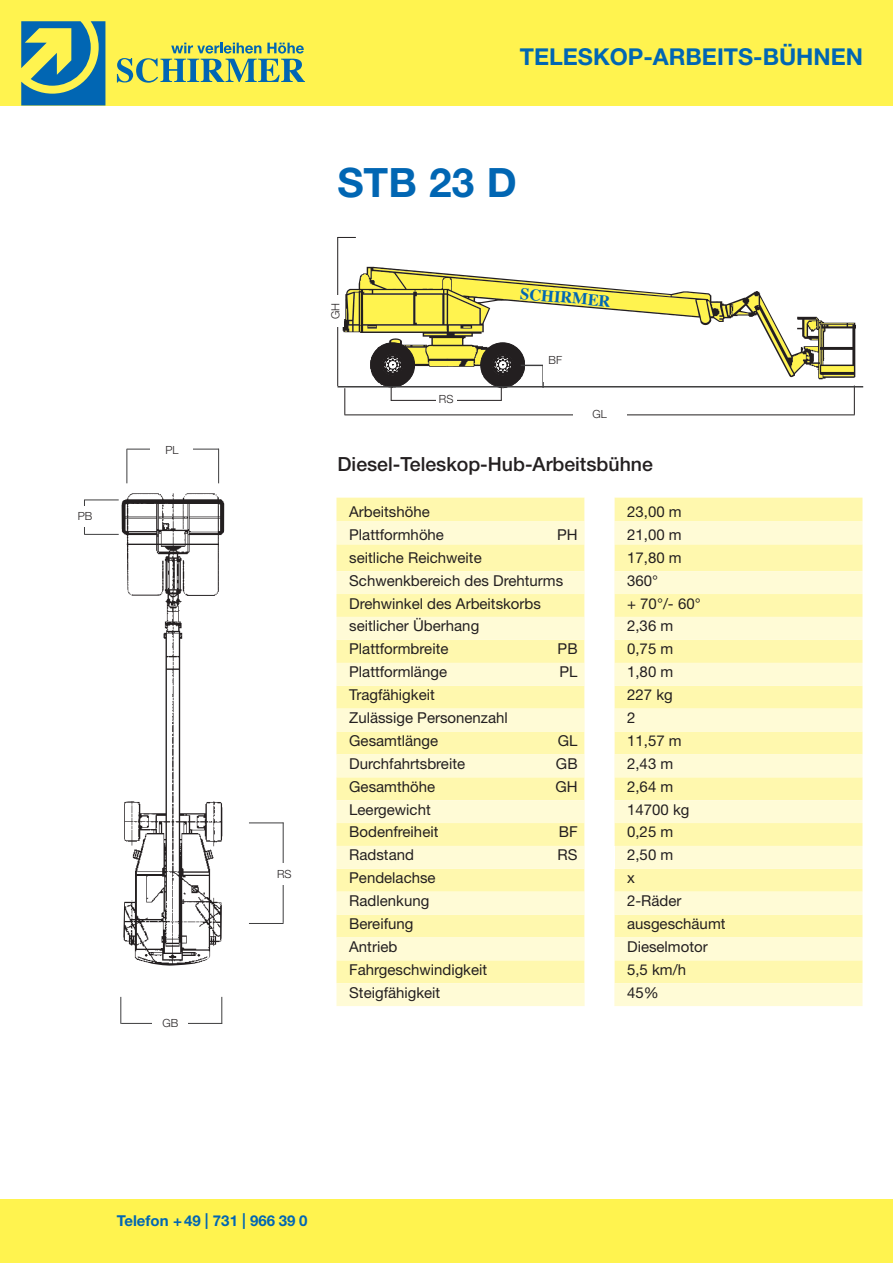
<style>
.page{position:relative;width:893px;height:1263px;background:#fff}
.page>*{position:absolute;margin:0;border:0;box-sizing:border-box;transform-origin:0 0}
.t1{font:700 40.5px "Helvetica Neue LT Std";color:#0166b3}
.t2{font:700 23.25px "Helvetica Neue LT Std";color:#0166b3}
.t3{font:500 19.5px "Helvetica Neue LT Std";color:#231f20}
.t4{font:700 16.5px "Times";color:#0166b3}
.t5{font:15px "Helvetica Neue LT Std";color:#231f20}
.t6{font:700 15px "Helvetica Neue LT Std";color:#0166b3}
.t7{font:300 11.25px "Helvetica Neue LT Std";color:#231f20}
.s1{font-family:"Myriad";font-size:15.75px}
</style>
<div class="page">
<div style="left:0;top:1199px;width:893px;height:64px;background:#fff34f"></div>
<div style="left:0;top:0;width:893px;height:105px;background:#fff34f"></div>
<svg style="left:21px;top:21px;width:84px;height:84px"></svg>
<svg style="left:117px;top:43px;width:188px;height:40px"></svg>
<img style="left:338px;top:253px;width:523px;height:143px">
<div style="left:481px;top:343px;width:44px;height:44px;background:#231f20;border:1px solid #231f20;border-radius:50%"></div>
<div style="left:492px;top:354px;width:22px;height:22px;background:#231f20;border:1px solid #231f20;border-radius:50%"></div>
<svg style="left:492px;top:354px;width:21px;height:21px"></svg>
<div style="left:370px;top:343px;width:45px;height:44px;background:#231f20;border:1px solid #231f20;border-radius:50%"></div>
<div style="left:381px;top:354px;width:23px;height:22px;background:#231f20;border:1px solid #231f20;border-radius:50%"></div>
<svg style="left:382px;top:354px;width:21px;height:21px"></svg>
<hr style="left:127px;top:449px;width:92px;height:1px;background:#3e3e3f">
<hr style="left:126px;top:449px;width:1px;height:34px;background:#3e3e3f">
<hr style="left:218px;top:449px;width:1px;height:34px;background:#3e3e3f">
<div style="left:151px;top:446px;width:42px;height:15px;background:#fff"></div>
<hr style="left:121px;top:1023px;width:101px;height:1px;background:#3e3e3f">
<svg style="left:120px;top:997px;width:1px;height:27px"></svg>
<svg style="left:221px;top:997px;width:1px;height:26px"></svg>
<div style="left:153px;top:1019px;width:35px;height:18px;background:#fff"></div>
<hr style="left:84px;top:500px;width:1px;height:34px;background:#3e3e3f">
<hr style="left:84px;top:534px;width:35px;height:1px;background:#3e3e3f">
<hr style="left:84px;top:499px;width:35px;height:1px;background:#3e3e3f">
<div style="left:61px;top:506px;width:48px;height:21px;background:#fff"></div>
<hr style="left:283px;top:822px;width:1px;height:101px;background:#3e3e3f">
<hr style="left:249px;top:923px;width:35px;height:1px;background:#3e3e3f">
<hr style="left:249px;top:822px;width:35px;height:1px;background:#3e3e3f">
<div style="left:256px;top:862px;width:57px;height:22px;background:#fff"></div>
<img style="left:122px;top:493px;width:102px;height:473px">
<hr style="left:344px;top:414px;width:511px;height:1px;background:#231f20">
<svg style="left:854px;top:387px;width:1px;height:28px"></svg>
<svg style="left:344px;top:388px;width:1px;height:27px"></svg>
<div style="left:573px;top:410px;width:53px;height:15px;background:#fff"></div>
<hr style="left:391px;top:400px;width:111px;height:1px;background:#231f20">
<svg style="left:501px;top:387px;width:1px;height:14px"></svg>
<svg style="left:391px;top:387px;width:1px;height:14px"></svg>
<div style="left:436px;top:394px;width:20px;height:14px;background:#fff"></div>
<hr style="left:338px;top:386px;width:525px;height:1px;background:#3e3e3f">
<svg style="left:338px;top:237px;width:18px;height:1px"></svg>
<hr style="left:337px;top:237px;width:1px;height:149px;background:#231f20">
<div style="left:332px;top:295px;width:12px;height:31px;background:#fff"></div>
<hr style="left:542px;top:365px;width:2px;height:23px;background:#3e3e3f">
<svg style="left:521px;top:365px;width:23px;height:1px"></svg>
<div style="left:544px;top:338px;width:23px;height:44px;background:#fff"></div>
<div style="left:336px;top:498px;width:526px;height:23px;background:#fff8ae"></div>
<svg style="left:585px;top:498px;width:29px;height:23px"></svg>
<svg style="left:336px;top:521px;width:526px;height:485px;background:#fff9c6"></svg>
<div style="left:585px;top:846px;width:29px;height:23px;background:#fff"></div>
<p class="t7" style="left:78px;top:510px;width:16px">PB</p>
<p class="t7" style="left:165px;top:443px;width:15px">PL</p>
<p class="t7" style="left:162px;top:1016px;width:17px">GB</p>
<h2 class="t2" style="left:520px;top:42px;width:345px">TELESKOP-ARBEITS-BÜHNEN</h2>
<p class="t7" style="left:277px;top:867px;width:16px">RS</p>
<h1 class="t1" style="left:337px;top:157px;width:181px">STB 23 D</h1>
<p class="t7" style="left:329px;top:319px;width:18px;rotate:-90deg">GH</p>
<p class="t7" style="left:439px;top:392px;width:16px">RS</p>
<p class="t4" style="left:522px;top:278px;width:92px;rotate:5deg">SCHIRMER</p>
<p class="t7" style="left:549px;top:353px;width:15px">BF</p>
<p class="t7" style="left:592px;top:407px;width:16px">GL</p>
<h3 class="t3" style="left:338px;top:453px;width:317px">Diesel-Teleskop-Hub-Arbeitsbühne</h3>
<p class="t5" style="left:349px;top:503px;width:82px">Arbeitshöhe</p>
<p class="t5" style="left:627px;top:503px;width:56px">23,00 m</p>
<p class="t5" style="left:349px;top:526px;width:96px">Plattformhöhe</p>
<p class="t5" style="left:557px;top:526px;width:22px">PH</p>
<p class="t5" style="left:627px;top:526px;width:56px">21,00 m</p>
<p class="t5" style="left:349px;top:549px;width:134px">seitliche Reichweite</p>
<p class="t5" style="left:627px;top:549px;width:56px">17,80 m</p>
<p class="t5" style="left:349px;top:571px;width:215px">Schwenkbereich des Drehturms</p>
<p class="t5" style="left:627px;top:571px;width:33px">360°</p>
<p class="t5" style="left:349px;top:594px;width:193px">Drehwinkel des Arbeitskorbs</p>
<p class="t5" style="left:627px;top:594px;width:75px">+ 70°/- 60°</p>
<p class="t5" style="left:349px;top:617px;width:132px">seitlicher Überhang</p>
<p class="t5" style="left:627px;top:617px;width:48px">2,36 m</p>
<p class="t5" style="left:349px;top:640px;width:101px">Plattformbreite</p>
<p class="t5" style="left:558px;top:640px;width:21px">PB</p>
<p class="t5" style="left:627px;top:640px;width:48px">0,75 m</p>
<p class="t5" style="left:349px;top:663px;width:99px">Plattformlänge</p>
<p class="t5" style="left:559px;top:663px;width:20px">PL</p>
<p class="t5" style="left:627px;top:663px;width:48px">1,80 m</p>
<p class="t5" style="left:349px;top:686px;width:87px">Tragfähigkeit</p>
<p class="t5" style="left:627px;top:686px;width:47px">227 kg</p>
<p class="t5" style="left:349px;top:709px;width:160px">Zulässige Personenzahl</p>
<p class="t5" style="left:627px;top:709px;width:10px">2</p>
<p class="t5" style="left:349px;top:732px;width:90px">Gesamtlänge</p>
<p class="t5" style="left:558px;top:732px;width:21px">GL</p>
<p class="t5" style="left:627px;top:732px;width:56px">11,57 m</p>
<p class="t5" style="left:349px;top:754px;width:117px">Durchfahrtsbreite</p>
<p class="t5" style="left:556px;top:754px;width:23px">GB</p>
<p class="t5" style="left:627px;top:754px;width:48px">2,43 m</p>
<p class="t5" style="left:349px;top:777px;width:87px">Gesamthöhe</p>
<p class="t5" style="left:555px;top:777px;width:24px">GH</p>
<p class="t5" style="left:627px;top:777px;width:48px">2,64 m</p>
<p class="t5" style="left:349px;top:800px;width:83px">Leergewicht</p>
<p class="t5" style="left:627px;top:800px;width:64px">14700 kg</p>
<p class="t5" style="left:349px;top:823px;width:91px">Bodenfreiheit</p>
<p class="t5" style="left:559px;top:823px;width:20px">BF</p>
<p class="t5" style="left:627px;top:823px;width:48px">0,25 m</p>
<p class="t5" style="left:349px;top:846px;width:66px">Radstand</p>
<p class="t5" style="left:558px;top:846px;width:21px">RS</p>
<p class="t5" style="left:627px;top:846px;width:48px">2,50 m</p>
<p class="t5" style="left:349px;top:869px;width:88px">Pendelachse</p>
<p class="t5" style="left:627px;top:869px;width:9px">x</p>
<p class="t5" style="left:349px;top:892px;width:82px">Radlenkung</p>
<p class="t5" style="left:627px;top:892px;width:56px">2-Räder</p>
<p class="t5" style="left:349px;top:915px;width:66px">Bereifung</p>
<p class="t5" style="left:627px;top:915px;width:100px">ausgeschäumt</p>
<p class="t5" style="left:349px;top:937px;width:50px">Antrieb</p>
<p class="t5" style="left:627px;top:937px;width:82px">Dieselmotor</p>
<p class="t5" style="left:349px;top:960px;width:139px">Fahrgeschwindigkeit</p>
<p class="t5" style="left:627px;top:960px;width:60px">5,5 km/h</p>
<p class="t5" style="left:349px;top:983px;width:93px">Steigfähigkeit</p>
<p class="t5" style="left:627px;top:983px;width:33px">45%</p>
<p class="t6" style="left:117px;top:1212px;width:192px">Telefon +49 <span class="s1">|</span> 731 <span class="s1">|</span> 966 39 0</p>
</div>
